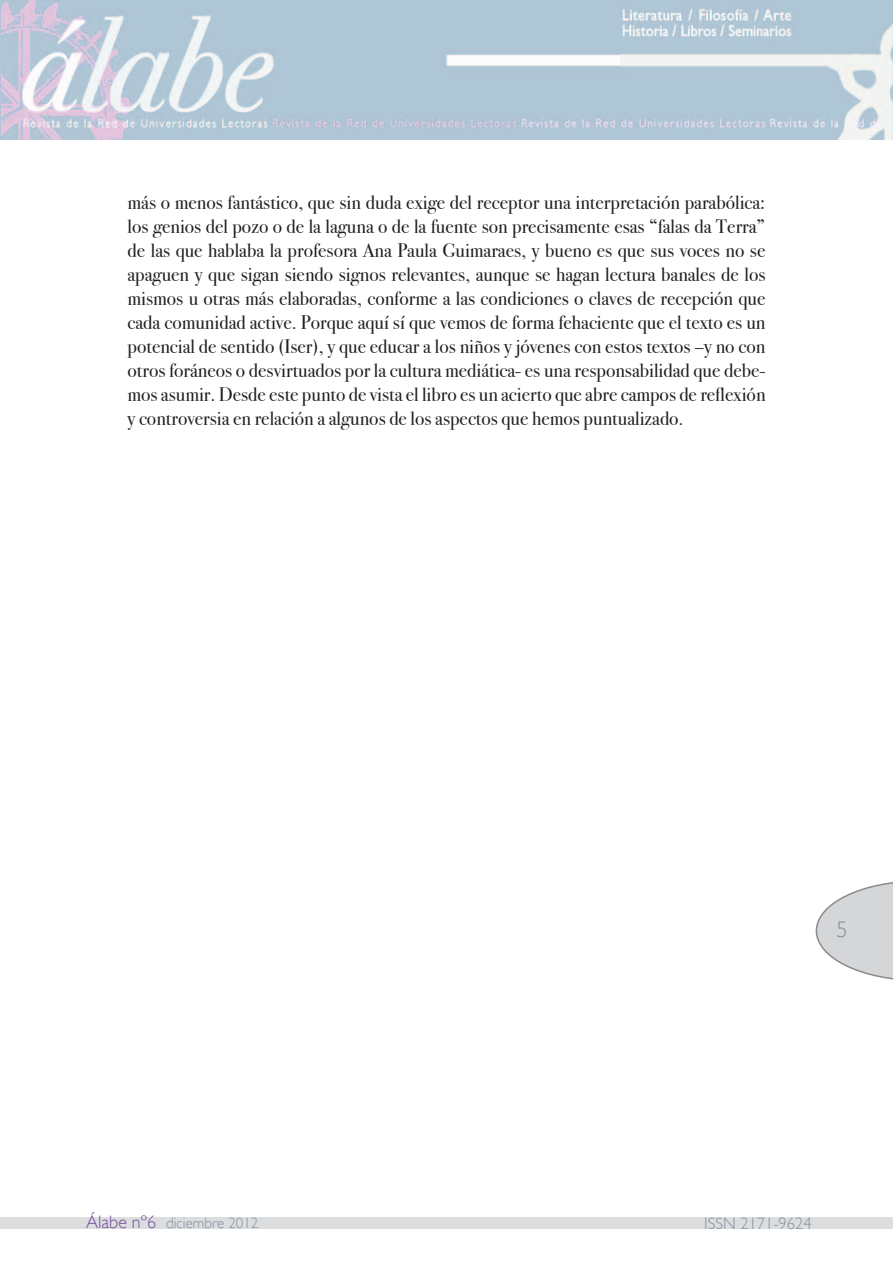
<style>
.page{position:relative;width:893px;height:1263px;background:#fff}
.page>*{position:absolute;margin:0;border:0;box-sizing:border-box;transform-origin:0 0}
.t1{font:300 22.5px "Gill Sans";color:#838f9d}
.t2{font:19.5px/24px "Bodoni Svty Two OSITCTT Book";color:#231f20;text-align:justify}
.t3{font:300 16.5px "Gill Sans";color:#86909c}
.t4{font:300 15px "Gill Sans";color:#86909c}
.s1{font-size:18px;color:#764b9e}
</style>
<div class="page">
<svg style="left:816px;top:882px;width:77px;height:98px"></svg>
<img style="left:0;top:0;width:893px;height:139px">
<div style="left:0;top:1218px;width:893px;height:11px;background:#dbddde"></div>
<p class="t2" style="left:128px;top:190px;width:639px">más o menos fantástico, que sin duda exige del receptor una interpretación parabólica: los genios del pozo o de la laguna o de la fuente son precisamente esas “falas da Terra” de las que hablaba la profesora Ana Paula Guimaraes, y bueno es que sus voces no se apaguen y que sigan siendo signos relevantes, aunque se hagan lectura banales de los mismos u otras más elaboradas, conforme a las condiciones o claves de recepción que cada comunidad active. Porque aquí sí que vemos de forma fehaciente que el texto es un potencial de sentido (Iser), y que educar a los niños y jóvenes con estos textos –y no con otros foráneos o desvirtuados por la cultura mediática- es una responsabilidad que debe&shy;mos asumir. Desde este punto de vista el libro es un acierto que abre campos de reflexión y controversia en relación a algunos de los aspectos que hemos puntualizado.</p>
<p class="t1" style="left:837px;top:917px;width:13px">5</p>
<p class="t4" style="left:86px;top:1214px;width:174px"><span class="s1">Álabe nº6</span> diciembre 2012</p>
<p class="t3" style="left:704px;top:1214px;width:109px">ISSN 2171-9624</p>
</div>
